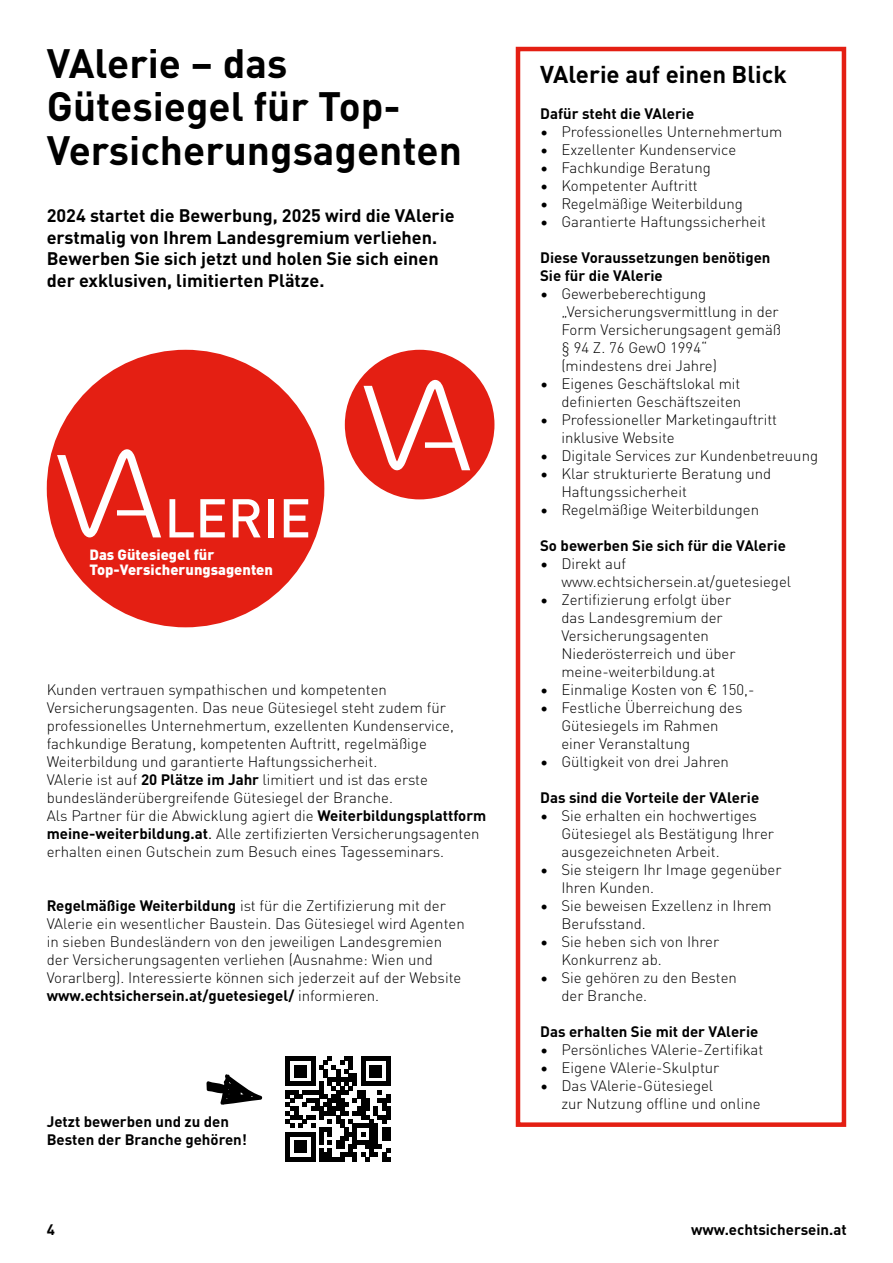
<style>
.page{position:relative;width:893px;height:1263px;background:#fff}
.page>*{position:absolute;margin:0;border:0;box-sizing:border-box;transform-origin:0 0}
.t1{font:700 40.5px/43.5px "DINOT";color:#000}
.t2{font:700 24px "DINOT";color:#000}
.t3{font:700 18px/21.6px "DINOT";color:#000}
.t4{font:300 15px/18px "DINOT";color:#000}
.t5{font:700 15px/18px "DINOT";color:#000}
.t6{font:900 14.7px/15px "DINOT";color:#fff}
.s1{font-weight:700}
.s2{font-weight:400}
</style>
<div class="page">
<div style="left:516px;top:47px;width:330px;height:1080px;border:4px solid #e41f13"></div>
<div style="left:47px;top:350px;width:277px;height:277px;background:#e41f13;border-radius:50%"></div>
<svg style="left:57px;top:449px;width:104px;height:89px"></svg>
<svg style="left:169px;top:499px;width:25px;height:38px"></svg>
<svg style="left:200px;top:499px;width:25px;height:38px"></svg>
<svg style="left:233px;top:499px;width:28px;height:38px"></svg>
<div style="left:268px;top:499px;width:6px;height:38px;background:#fff"></div>
<svg style="left:284px;top:499px;width:24px;height:38px"></svg>
<div style="left:345px;top:350px;width:149px;height:149px;background:#e41f13;border-radius:50%"></div>
<svg style="left:364px;top:380px;width:106px;height:90px"></svg>
<svg style="left:286px;top:1056px;width:104px;height:105px"></svg>
<svg style="left:206px;top:1074px;width:57px;height:31px"></svg>
<h1 class="t1" style="left:47px;top:38px;width:417px">VAlerie – das<br>Gütesiegel für Top-<br>Versicherungsagenten</h1>
<p class="t3" style="left:47px;top:203px;width:409px">2024 startet die Bewerbung, 2025 wird die VAlerie erstmalig von Ihrem Landesgremium verliehen.<br>Bewerben Sie sich jetzt und holen Sie sich einen der exklusiven, limitierten Plätze.</p>
<p class="t6" style="left:90px;top:546px;width:185px">Das Gütesiegel für<br>Top-Versicherungsagenten</p>
<p class="t4" style="left:47px;top:679px;width:441px">Kunden vertrauen sympathischen und kompetenten Versicherungsagenten. Das neue Gütesiegel steht zudem für professionelles Unternehmertum, exzellenten Kundenservice, fachkundige Beratung, kompetenten Auftritt, regelmäßige Weiterbildung und garantierte Haftungssicherheit.<br>VAlerie ist auf <span class="s1">20 Plätze im Jahr</span> limitiert und ist das erste bundesländerübergreifende Gütesiegel der Branche.<br>Als Partner für die Abwicklung agiert die <span class="s1">Weiterbildungsplattform meine-weiterbildung.at</span><span class="s2">.</span> Alle zertifizierten Versicherungsagenten erhalten einen Gutschein zum Besuch eines Tagesseminars.</p>
<p class="t4" style="left:47px;top:895px;width:419px"><span class="s1">Regelmäßige Weiterbildung</span> ist für die Zertifizierung mit der VAlerie ein wesentlicher Baustein. Das Gütesiegel wird Agenten in sieben Bundesländern von den jeweiligen Landesgremien der Versicherungsagenten verliehen (Ausnahme: Wien und Vorarlberg). Interessierte können sich jederzeit auf der Website <span class="s1">www.echtsichersein.at/guetesiegel/</span> informieren.</p>
<p class="t5" style="left:47px;top:1111px;width:202px">Jetzt bewerben und zu den<br>Besten der Branche gehören!</p>
<h2 class="t2" style="left:540px;top:56px;width:248px">VAlerie auf einen Blick</h2>
<p class="t5" style="left:540px;top:103px;width:156px">Dafür steht die VAlerie</p>
<p class="t4" style="left:540px;top:121px;width:244px">• Professionelles Unternehmertum</p>
<p class="t4" style="left:540px;top:139px;width:198px">• Exzellenter Kundenservice</p>
<p class="t4" style="left:540px;top:157px;width:172px">• Fachkundige Beratung</p>
<p class="t4" style="left:540px;top:175px;width:159px">• Kompetenter Auftritt</p>
<p class="t4" style="left:540px;top:193px;width:204px">• Regelmäßige Weiterbildung</p>
<p class="t4" style="left:540px;top:211px;width:227px">• Garantierte Haftungssicherheit</p>
<p class="t5" style="left:540px;top:247px;width:232px">Diese Voraussetzungen benötigen<br>Sie für die VAlerie</p>
<p class="t4" style="left:561px;top:283px;width:221px;text-indent:-21px">• Gewerbeberechtigung „Versicherungsvermittlung in der<br>Form Versicherungsagent gemäß § 94 Z. 76 GewO 1994“ (mindestens drei Jahre)</p>
<p class="t4" style="left:540px;top:373px;width:203px;text-align:right">• Eigenes Geschäftslokal mit definierten Geschäftszeiten</p>
<p class="t4" style="left:561px;top:409px;width:217px;text-indent:-21px">• Professioneller Marketingauftritt inklusive Website</p>
<p class="t4" style="left:540px;top:445px;width:280px">• Digitale Services zur Kundenbetreuung</p>
<p class="t4" style="left:561px;top:463px;width:211px;text-indent:-21px">• Klar strukturierte Beratung und<br>Haftungssicherheit</p>
<p class="t4" style="left:540px;top:499px;width:221px">• Regelmäßige Weiterbildungen</p>
<p class="t5" style="left:540px;top:535px;width:247px">So bewerben Sie sich für die VAlerie</p>
<p class="t4" style="left:561px;top:553px;width:231px;text-indent:-21px">• Direkt auf www.echtsichersein.at/guetesiegel</p>
<p class="t4" style="left:561px;top:589px;width:176px;text-indent:-21px">• Zertifizierung erfolgt über das Landesgremium der<br>Versicherungsagenten<br>Niederösterreich und über meine-weiterbildung.at</p>
<p class="t4" style="left:540px;top:679px;width:216px">• Einmalige Kosten von € 150,-</p>
<p class="t4" style="left:561px;top:697px;width:183px;text-indent:-21px">• Festliche Überreichung des<br>Gütesiegels im Rahmen einer Veranstaltung</p>
<p class="t4" style="left:540px;top:751px;width:190px">• Gültigkeit von drei Jahren</p>
<p class="t5" style="left:540px;top:787px;width:221px">Das sind die Vorteile der VAlerie</p>
<p class="t4" style="left:561px;top:805px;width:214px;text-indent:-21px">• Sie erhalten ein hochwertiges<br>Gütesiegel als Bestätigung Ihrer ausgezeichneten Arbeit.</p>
<p class="t4" style="left:561px;top:859px;width:222px;text-indent:-21px">• Sie steigern Ihr Image gegenüber<br>Ihren Kunden.</p>
<p class="t4" style="left:561px;top:895px;width:212px;text-indent:-21px">• Sie beweisen Exzellenz in Ihrem<br>Berufsstand.</p>
<p class="t4" style="left:561px;top:931px;width:159px;text-indent:-21px">• Sie heben sich von Ihrer<br>Konkurrenz ab.</p>
<p class="t4" style="left:561px;top:967px;width:177px;text-indent:-21px">• Sie gehören zu den Besten der Branche.</p>
<p class="t5" style="left:540px;top:1021px;width:220px">Das erhalten Sie mit der VAlerie</p>
<p class="t4" style="left:540px;top:1039px;width:225px">• Persönliches VAlerie-Zertifikat</p>
<p class="t4" style="left:540px;top:1057px;width:181px">• Eigene VAlerie-Skulptur</p>
<p class="t4" style="left:561px;top:1075px;width:201px;text-indent:-21px">• Das VAlerie-Gütesiegel<br>zur Nutzung offline und online</p>
<p class="t5" style="left:47px;top:1219px;width:10px">4</p>
<p class="t5" style="left:691px;top:1219px;width:157px">www.echtsichersein.at</p>
</div>
